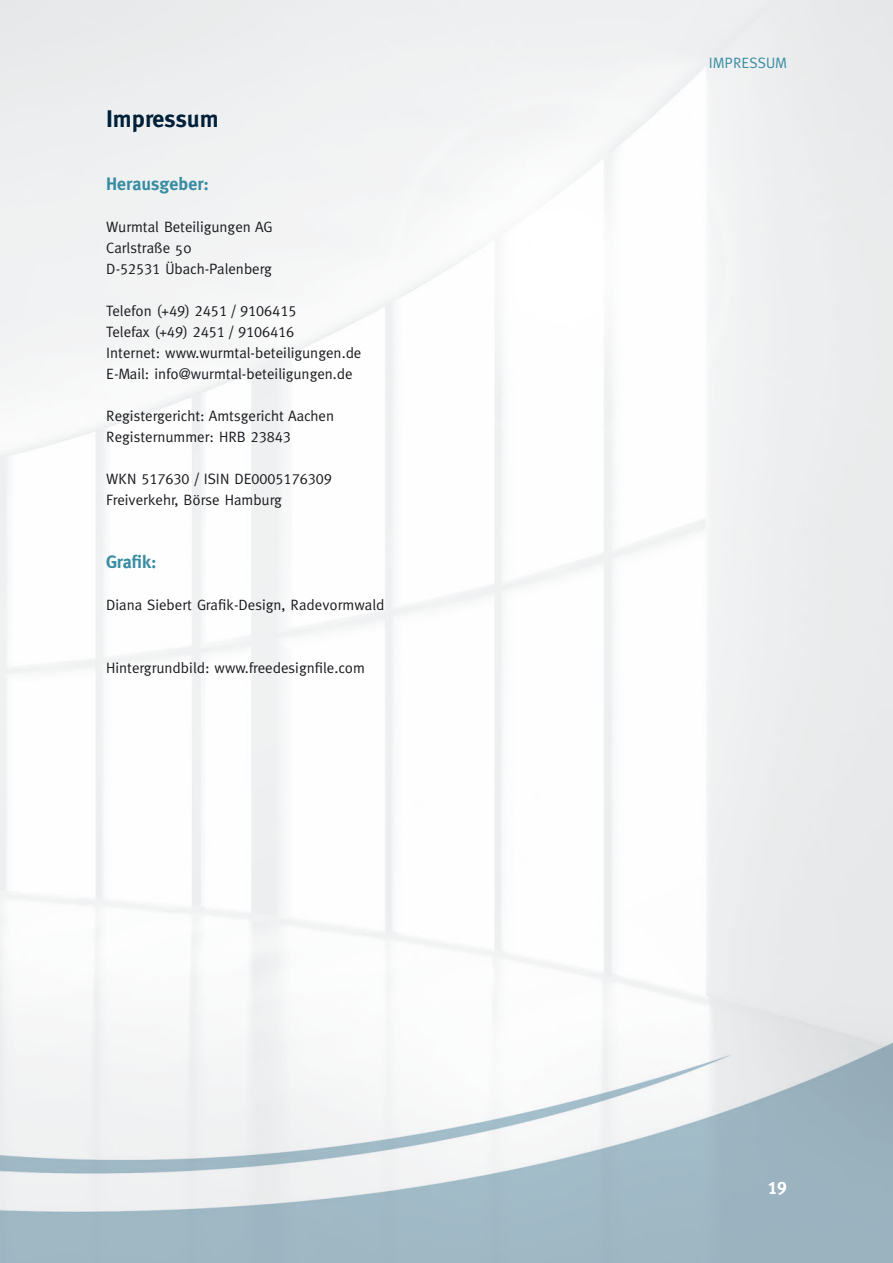
<style>
.page{position:relative;width:893px;height:1263px;background:#fff}
.page>*{position:absolute;margin:0;border:0;box-sizing:border-box;transform-origin:0 0}
.t1{font:700 24px "Meta";color:#002039}
.t2{font:700 18px "Meta";color:#388da3}
.t3{font:18px "Meta Bold Caps";color:#fff}
.t4{font:15px/21px "Meta";color:#1b1c20}
.t5{font:15px/21px "Meta Caps";color:#1b1c20}
.t6{font:15px "Meta";color:#388da3}
.s1{font-family:"Meta Caps"}
.s2{font-family:"Meta"}
</style>
<div class="page">
<h1 class="t1" style="left:106px;top:105px;width:114px">Impressum</h1>
<p class="t2" style="left:106px;top:174px;width:104px">Herausgeber:</p>
<p class="t4" style="left:106px;top:216px;width:168px">Wurmtal Beteiligungen AG<br>Carlstraße 50<br>D-<span class="s1">52531</span> Übach-Palenberg</p>
<p class="t5" style="left:106px;top:300px;width:192px"><span class="s2">Telefon</span> (+49) 2451 / 9106415<br><span class="s2">Telefax (</span>+49) 2451 / 9106416</p>
<p class="t4" style="left:106px;top:342px;width:257px">Internet: www.wurmtal-beteiligungen.de<br>E-Mail: info@wurmtal-beteiligungen.de</p>
<p class="t4" style="left:106px;top:405px;width:229px">Registergericht: Amtsgericht Aachen<br>Registernummer: HRB <span class="s1">23843</span></p>
<p class="t5" style="left:106px;top:468px;width:227px"><span class="s2">WKN</span> 517630 <span class="s2">/ ISIN</span> DE0005176309</p>
<p class="t4" style="left:106px;top:489px;width:177px">Freiverkehr, Börse Hamburg</p>
<p class="t2" style="left:106px;top:552px;width:52px">Grafik:</p>
<p class="t4" style="left:106px;top:594px;width:280px">Diana Siebert Grafik-Design, Radevormwald</p>
<p class="t4" style="left:106px;top:657px;width:260px">Hintergrundbild: www.freedesignfile.com</p>
<p class="t6" style="left:709px;top:54px;width:79px">IMPRESSUM</p>
<p class="t3" style="left:767px;top:1177px;width:21px">19</p>
</div>
